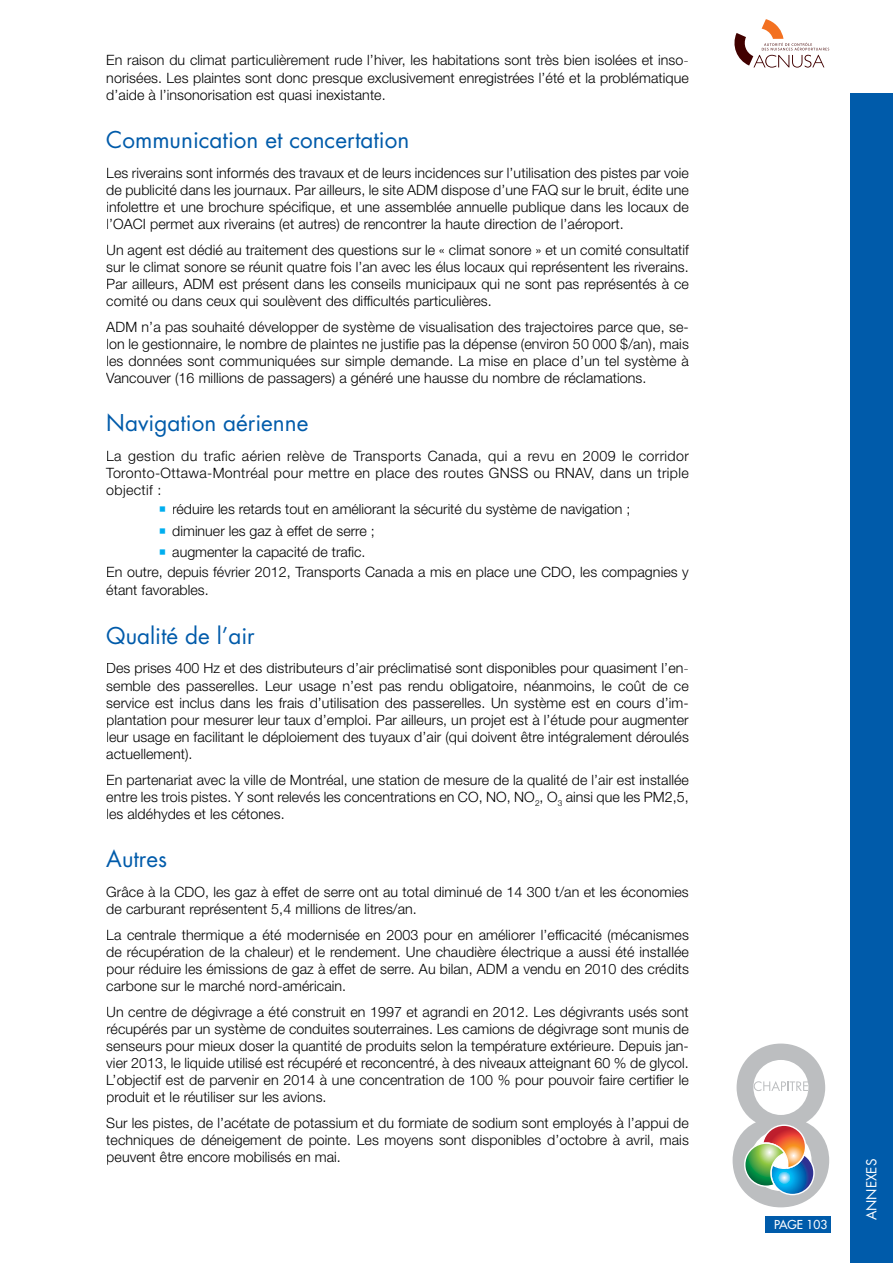
<style>
.page{position:relative;width:893px;height:1263px;background:#fff}
.page>*{position:absolute;margin:0;border:0;box-sizing:border-box;transform-origin:0 0}
.t1{font:22.5px "Futura Std";color:#005baa}
.t2{font:300 14.25px/17.1px "Helvetica Neue LT Std";letter-spacing:.005em;color:#000;text-align:justify}
.t3{font:13.5px "Futura Std";color:#fff}
.t4{font:500 12px "Futura Std";color:#fff}
.s1{color:#00aeef}
</style>
<div class="page">
<svg style="left:734px;top:19px;width:95px;height:49px"></svg>
<div style="left:765px;top:1216px;width:66px;height:17px;background:#005baa"></div>
<div style="left:850px;top:94px;width:43px;height:1169px;background:#005baa"></div>
<svg style="left:733px;top:1043px;width:96px;height:164px"></svg>
<p class="t2" style="left:106px;top:52px;width:584px">En raison du climat particulièrement rude l’hiver, les habitations sont très bien isolées et inso&shy;norisées. Les plaintes sont donc presque exclusivement enregistrées l’été et la problématique d’aide à l’insonorisation est quasi inexistante.</p>
<h1 class="t1" style="left:106px;top:125px;width:304px">Communication et concertation</h1>
<p class="t2" style="left:106px;top:164px;width:584px">Les riverains sont informés des travaux et de leurs incidences sur l’utilisation des pistes par voie de publicité dans les journaux. Par ailleurs, le site ADM dispose d’une FAQ sur le bruit, édite une infolettre et une brochure spécifique, et une assemblée annuelle publique dans les locaux de l’OACI permet aux riverains (et autres) de rencontrer la haute direction de l’aéroport.</p>
<p class="t2" style="left:106px;top:241px;width:584px">Un agent est dédié au traitement des questions sur le « climat sonore » et un comité consultatif sur le climat sonore se réunit quatre fois l’an avec les élus locaux qui représentent les riverains.<br>Par ailleurs, ADM est présent dans les conseils municipaux qui ne sont pas représentés à ce comité ou dans ceux qui soulèvent des difficultés particulières.</p>
<p class="t2" style="left:106px;top:318px;width:584px">ADM n’a pas souhaité développer de système de visualisation des trajectoires parce que, se&shy;lon le gestionnaire, le nombre de plaintes ne justifie pas la dépense (environ 50 000 $/an), mais les données sont communiquées sur simple demande. La mise en place d’un tel système à Vancouver (16 millions de passagers) a généré une hausse du nombre de réclamations.</p>
<h1 class="t1" style="left:106px;top:408px;width:204px">navigation aérienne</h1>
<p class="t2" style="left:106px;top:447px;width:584px">La gestion du trafic aérien relève de Transports Canada, qui a revu en 2009 le corridor Toronto-Ottawa-Montréal pour mettre en place des routes GNSS ou RNAV, dans un triple objectif :</p>
<p class="t2" style="left:166px;top:501px;width:465px"><span class="s1">○</span>réduire les retards tout en améliorant la sécurité du système de navigation ;</p>
<p class="t2" style="left:166px;top:522px;width:210px"><span class="s1">○</span>diminuer les gaz à effet de serre ;</p>
<p class="t2" style="left:106px;top:542px;width:584px;line-height:20.1px;text-indent:60px"><span class="s1">○</span>augmenter la capacité de trafic.<br>En outre, depuis février 2012, Transports Canada a mis en place une CDO, les compagnies y</p>
<p class="t2" style="left:106px;top:581px;width:104px">étant favorables.</p>
<h1 class="t1" style="left:106px;top:621px;width:150px">Qualité de l’air</h1>
<p class="t2" style="left:106px;top:659px;width:584px">Des prises 400 Hz et des distributeurs d’air préclimatisé sont disponibles pour quasiment l’en&shy;semble des passerelles. Leur usage n’est pas rendu obligatoire, néanmoins, le coût de ce service est inclus dans les frais d’utilisation des passerelles. Un système est en cours d’im&shy;plantation pour mesurer leur taux d’emploi. Par ailleurs, un projet est à l’étude pour augmenter leur usage en facilitant le déploiement des tuyaux d’air (qui doivent être intégralement déroulés actuellement).</p>
<p class="t2" style="left:106px;top:771px;width:584px">En partenariat avec la ville de Montréal, une station de mesure de la qualité de l’air est installée entre les trois pistes. Y sont relevés les concentrations en CO, NO, NO<sub>2</sub>, O<sub>3</sub> ainsi que les PM2,5, les aldéhydes et les cétones.</p>
<h1 class="t1" style="left:106px;top:844px;width:62px">autres</h1>
<p class="t2" style="left:106px;top:883px;width:584px">Grâce à la CDO, les gaz à effet de serre ont au total diminué de 14 300 t/an et les économies de carburant représentent 5,4 millions de litres/an.</p>
<p class="t2" style="left:106px;top:926px;width:584px">La centrale thermique a été modernisée en 2003 pour en améliorer l’efficacité (mécanismes de récupération de la chaleur) et le rendement. Une chaudière électrique a aussi été installée pour réduire les émissions de gaz à effet de serre. Au bilan, ADM a vendu en 2010 des crédits carbone sur le marché nord-américain.</p>
<p class="t2" style="left:106px;top:1002px;width:584px">Un centre de dégivrage a été construit en 1997 et agrandi en 2012. Les dégivrants usés sont récupérés par un système de conduites souterraines. Les camions de dégivrage sont munis de senseurs pour mieux doser la quantité de produits selon la température extérieure. Depuis jan&shy;vier 2013, le liquide utilisé est récupéré et reconcentré, à des niveaux atteignant 60 % de glycol.<br>L’objectif est de parvenir en 2014 à une concentration de 100 % pour pouvoir faire certifier le produit et le réutiliser sur les avions.</p>
<p class="t2" style="left:106px;top:1114px;width:584px">Sur les pistes, de l’acétate de potassium et du formiate de sodium sont employés à l’appui de techniques de déneigement de pointe. Les moyens sont disponibles d’octobre à avril, mais peuvent être encore mobilisés en mai.</p>
<p class="t4" style="left:774px;top:1217px;width:55px">page 103</p>
<p class="t3" style="left:863px;top:1220px;width:63px;rotate:-90deg">annexes</p>
</div>
